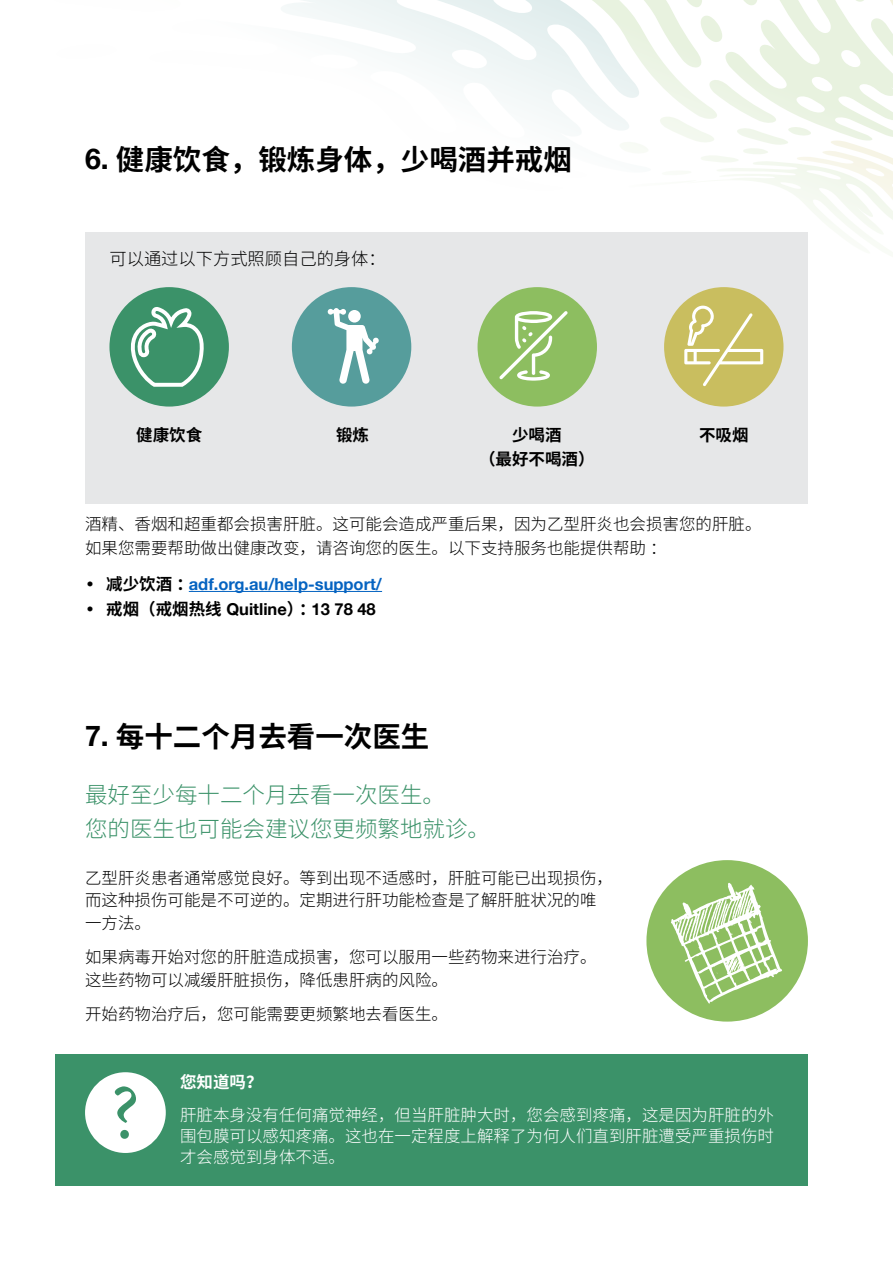
<style>
.page{position:relative;width:893px;height:1263px;background:#fff}
.page>*{position:absolute;margin:0;border:0;box-sizing:border-box;transform-origin:0 0}
.t1{font:700 28.5px "Noto Sans CJ Ksc";color:#000}
.t2{font:300 22.5px/34.5px "Noto Sans CJ Ksc";color:#3b9269}
.t3{font:300 17.25px "Noto Sans CJ Ksc";color:#000}
.t4{font:300 16.5px/22.5px "Noto Sans CJ Ksc";color:#000}
.t5{font:300 16.5px/21px "Noto Sans CJ Ksc";color:#fff;text-align:justify}
.t6{font:700 16.5px "Helvetica Neue";color:#0563c1}
.t7{font:700 16.5px "Helvetica Neue";color:#000}
.t8{font:700 16.5px/24px "Noto Sans CJ Ksc";color:#000;text-align:center}
.t9{font:700 16.5px "Noto Sans CJ Ksc";color:#fff}
.s1{font-family:"Helvetica Neue"}
.s2{font-family:"Century Gothic";font-weight:400;color:#000}
.s3{font-family:"Noto Sans CJ Ksc";color:#000}
.s4{font-family:"Century Gothic";font-weight:400}
.s5{font-family:"Noto Sans CJ Ksc"}
</style>
<div class="page">
<svg style="left:285px;top:0;width:60px;height:25px"></svg>
<svg style="left:345px;top:0;width:548px;height:239px"></svg>
<div style="left:85px;top:232px;width:723px;height:272px;background:#e6e7e8"></div>
<div style="left:109px;top:287px;width:120px;height:120px;background:#3b9269;border-radius:50%"></div>
<div style="left:292px;top:287px;width:119px;height:120px;background:#569d9c;border-radius:50%"></div>
<div style="left:478px;top:287px;width:119px;height:120px;background:#8dbe60;border-radius:50%"></div>
<div style="left:664px;top:287px;width:119px;height:120px;background:#c9be5f;border-radius:50%"></div>
<svg style="left:129px;top:287px;width:79px;height:100px"></svg>
<svg style="left:499px;top:311px;width:69px;height:70px"></svg>
<svg style="left:684px;top:306px;width:79px;height:80px"></svg>
<svg style="left:328px;top:308px;width:51px;height:76px"></svg>
<hr style="left:189px;top:591px;width:193px;height:1px;background:#0563c1">
<div style="left:646px;top:860px;width:162px;height:161px;background:#8dbe60;border-radius:50%"></div>
<svg style="left:671px;top:883px;width:111px;height:120px"></svg>
<div style="left:55px;top:1054px;width:753px;height:132px;background:#3b9269"></div>
<div style="left:85px;top:1072px;width:81px;height:81px;background:#fff;border-radius:50%"></div>
<svg style="left:115px;top:1086px;width:21px;height:53px"></svg>
<h1 class="t1" style="left:85px;top:144px;width:488px"><span class="s1">6.</span> 健康饮食，锻炼身体，少喝酒并戒烟</h1>
<p class="t3" style="left:109px;top:249px;width:278px">可以通过以下方式照顾自己的身体：</p>
<p class="t8" style="left:136px;top:423px;width:67px">健康饮食</p>
<p class="t8" style="left:336px;top:423px;width:34px">锻炼</p>
<p class="t8" style="left:479px;top:423px;width:117px">少喝酒<br>（最好不喝酒）</p>
<p class="t8" style="left:699px;top:423px;width:51px">不吸烟</p>
<p class="t4" style="left:85px;top:512px;width:678px;line-height:24px">酒精、香烟和超重都会损害肝脏。这可能会造成严重后果，因为乙型肝炎也会损害您的肝脏。如果您需要帮助做出健康改变，请咨询您的医生。以下支持服务也能提供帮助：</p>
<p class="t6" style="left:85px;top:571px;width:299px"><span class="s2">•</span> <span class="s3">减少饮酒：</span>adf.org.au/help-support/</p>
<p class="t7" style="left:85px;top:596px;width:292px"><span class="s4">•</span> <span class="s5">戒烟（戒烟热线</span> Quitline<span class="s5">）：</span>13 78 48</p>
<h1 class="t1" style="left:85px;top:720px;width:346px"><span class="s1">7.</span> 每十二个月去看一次医生</h1>
<h2 class="t2" style="left:85px;top:778px;width:406px">最好至少每十二个月去看一次医生。<br>您的医生也可能会建议您更频繁地就诊。</h2>
<p class="t4" style="left:85px;top:867px;width:529px">乙型肝炎患者通常感觉良好。等到出现不适感时，肝脏可能已出现损伤，而这种损伤可能是不可逆的。定期进行肝功能检查是了解肝脏状况的唯一方法。</p>
<p class="t4" style="left:85px;top:946px;width:513px">如果病毒开始对您的肝脏造成损害，您可以服用一些药物来进行治疗。这些药物可以减缓肝脏损伤，降低患肝病的风险。</p>
<p class="t4" style="left:85px;top:1003px;width:364px">开始药物治疗后，您可能需要更频繁地去看医生。</p>
<p class="t9" style="left:180px;top:1073px;width:84px">您知道吗？</p>
<p class="t5" style="left:180px;top:1105px;width:595px">肝脏本身没有任何痛觉神经，但当肝脏肿大时，您会感到疼痛，这是因为肝脏的外围包膜可以感知疼痛。这也在一定程度上解释了为何人们直到肝脏遭受严重损伤时才会感觉到身体不适。</p>
</div>
